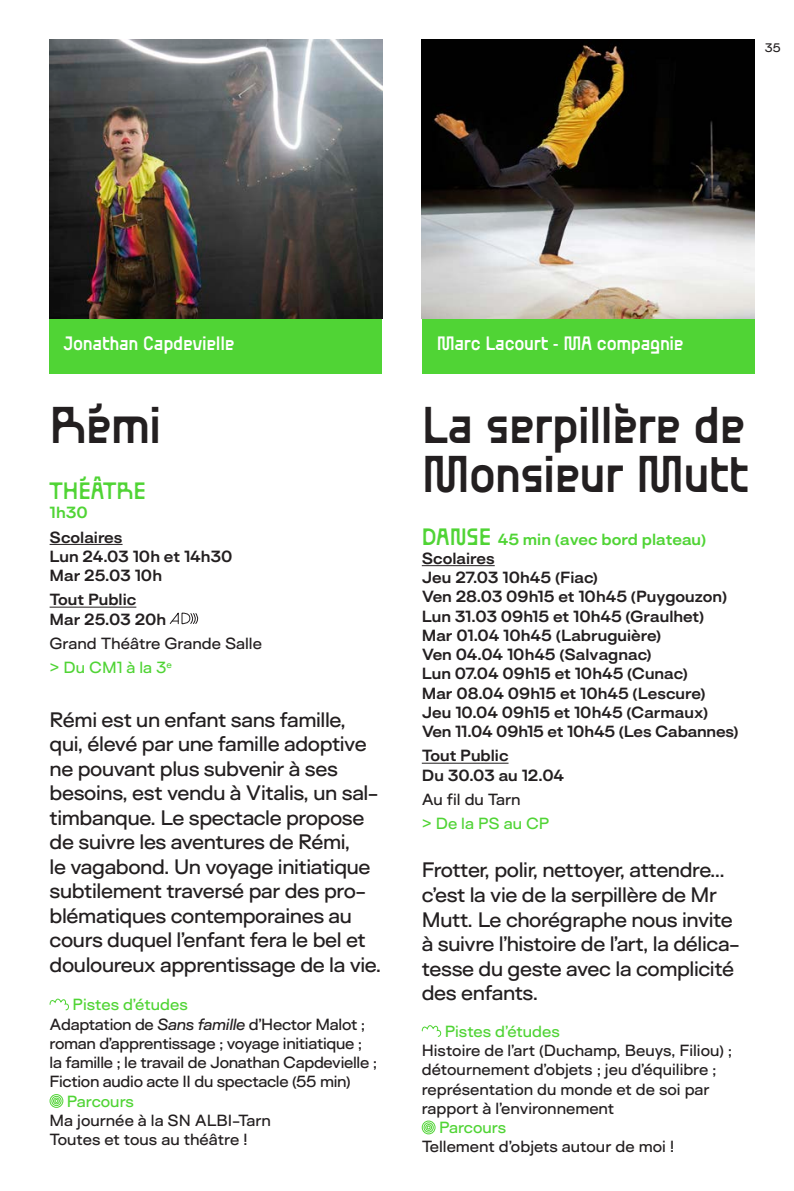
<style>
.page{position:relative;width:794px;height:1191px;background:#fff}
.page>*{position:absolute;margin:0;border:0;box-sizing:border-box;transform-origin:0 0}
.t1{font:500 42px/49px "Ball Pill";letter-spacing:-.025em;color:#231f20}
.t2{font:500 19.25px/24.5px "Surt Expanded";letter-spacing:-.02em;color:#231f20}
.t3{font:500 19.25px "Ball Pill";color:#50d435}
.t4{font:500 15.75px "Ball Pill";letter-spacing:-.02em;color:#fff}
.dates{font:500 14.88px/19.2px "Surt Expanded";letter-spacing:-.01em;color:#231f20}
.dates-2{font:700 14.88px/19.2px "Surt Expanded";color:#231f20}
.dates-3{font:500 14.88px "Surt Expanded";color:#50d435}
.dates-4{font:700 14.88px "Surt Expanded";color:#50d435}
.t5{font:500 11.38px "Surt Expanded";color:#231f20}
.s1{font-style:italic}
.s2{font-family:"Ball Pill";font-weight:500;font-size:19.25px}
</style>
<div class="page">
<div style="left:50px;top:294px;width:332px;height:79px;background:#50d435"></div>
<div style="left:422px;top:294px;width:332px;height:79px;background:#50d435"></div>
<img style="left:422px;top:40px;width:332px;height:279px">
<hr style="left:50px;top:544px;width:73px;height:1px;background:#231f20">
<hr style="left:50px;top:607px;width:86px;height:1px;background:#231f20">
<svg style="left:49px;top:998px;width:20px;height:12px"></svg>
<div style="left:50px;top:1094px;width:13px;height:13px;border:1px solid #50d435;border-radius:50%"></div>
<div style="left:51px;top:1096px;width:10px;height:10px;border:1px solid #50d435;border-radius:50%"></div>
<div style="left:53px;top:1097px;width:7px;height:7px;border:1px solid #50d435;border-radius:50%"></div>
<hr style="left:422px;top:565px;width:73px;height:1px;background:#231f20">
<hr style="left:422px;top:763px;width:86px;height:1px;background:#231f20">
<svg style="left:421px;top:1025px;width:21px;height:12px"></svg>
<div style="left:422px;top:1120px;width:13px;height:14px;border:1px solid #50d435;border-radius:50%"></div>
<div style="left:423px;top:1122px;width:11px;height:10px;border:1px solid #50d435;border-radius:50%"></div>
<div style="left:425px;top:1124px;width:7px;height:6px;border:1px solid #50d435;border-radius:50%"></div>
<img style="left:50px;top:40px;width:332px;height:279px">
<svg style="left:169px;top:612px;width:30px;height:12px"></svg>
<p class="t5" style="left:765px;top:40px;width:17px">35</p>
<p class="t4" style="left:63px;top:331px;width:173px">Jonathan Capdevielle</p>
<p class="t4" style="left:437px;top:331px;width:248px">Marc Lacourt - MA compagnie</p>
<p class="t1" style="left:50px;top:399px;width:113px">Rémi</p>
<p class="t3" style="left:50px;top:475px;width:98px">THÉÂTRE</p>
<p class="dates-4" style="left:50px;top:502px;width:40px">1h30</p>
<p class="dates-2" style="left:50px;top:527px;width:184px">Scolaires<br>Lun 24.03 10h et 14h30<br>Mar 25.03 10h</p>
<p class="dates-2" style="left:50px;top:589px;width:118px">Tout Public<br>Mar 25.03 20h</p>
<p class="dates" style="left:50px;top:633px;width:214px">Grand Théâtre Grande Salle</p>
<p class="dates-3" style="left:50px;top:657px;width:124px">&gt; Du CM1 à la 3<sup>e</sup></p>
<p class="t2" style="left:50px;top:707px;width:333px">Rémi est un enfant sans famille, qui, élevé par une famille adoptive ne pouvant plus subvenir à ses besoins, est vendu à Vitalis, un sal&shy;timbanque. Le spectacle propose de suivre les aventures de Rémi,<br>le vagabond. Un voyage initiatique subtilement traversé par des pro&shy;blématiques contemporaines au cours duquel l’enfant fera le bel et douloureux apprentissage de la vie.</p>
<p class="dates-3" style="left:73px;top:994px;width:117px">Pistes d’études</p>
<p class="dates" style="left:50px;top:1014px;width:329px">Adaptation de <span class="s1">Sans famille</span> d’Hector Malot ; roman d’apprentissage ; voyage initiatique ; la famille ; le travail de Jonathan Capdevielle ; Fiction audio acte II du spectacle (55 min)</p>
<p class="dates-3" style="left:67px;top:1091px;width:69px">Parcours</p>
<p class="dates" style="left:50px;top:1110px;width:223px">Ma journée à la SN ALBI-Tarn</p>
<p class="dates" style="left:50px;top:1129px;width:200px">Toutes et tous au théâtre !</p>
<p class="t1" style="left:422px;top:399px;width:329px">La serpillère de<br>Monsieur Mutt</p>
<p class="dates-4" style="left:422px;top:529px;width:286px"><span class="s2">DANSE</span> 45 min (avec bord plateau)</p>
<p class="dates-2" style="left:422px;top:548px;width:318px">Scolaires<br>Jeu 27.03 10h45 (Fiac)<br>Ven 28.03 09h15 et 10h45 (Puygouzon)<br>Lun 31.03 09h15 et 10h45 (Graulhet)<br>Mar 01.04 10h45 (Labruguière)<br>Ven 04.04 10h45 (Salvagnac)<br>Lun 07.04 09h15 et 10h45 (Cunac)<br>Mar 08.04 09h15 et 10h45 (Lescure)<br>Jeu 10.04 09h15 et 10h45 (Carmaux)<br>Ven 11.04 09h15 et 10h45 (Les Cabannes)</p>
<p class="dates-2" style="left:422px;top:745px;width:144px">Tout Public<br>Du 30.03 au 12.04</p>
<p class="dates" style="left:422px;top:789px;width:100px">Au fil du Tarn</p>
<p class="dates-3" style="left:422px;top:813px;width:129px">&gt; De la PS au CP</p>
<p class="t2" style="left:422px;top:857px;width:320px">Frotter, polir, nettoyer, attendre… c’est la vie de la serpillère de Mr<br>Mutt. Le chorégraphe nous invite à suivre l’histoire de l’art, la délica&shy;tesse du geste avec la complicité des enfants.</p>
<p class="dates-3" style="left:445px;top:1021px;width:117px">Pistes d’études</p>
<p class="dates" style="left:422px;top:1040px;width:312px">Histoire de l’art (Duchamp, Beuys, Filiou) ; détournement d’objets ; jeu d’équilibre ; représentation du monde et de soi par rapport à l’environnement</p>
<p class="dates-3" style="left:439px;top:1117px;width:69px">Parcours</p>
<p class="dates" style="left:422px;top:1136px;width:254px">Tellement d’objets autour de moi !</p>
</div>
